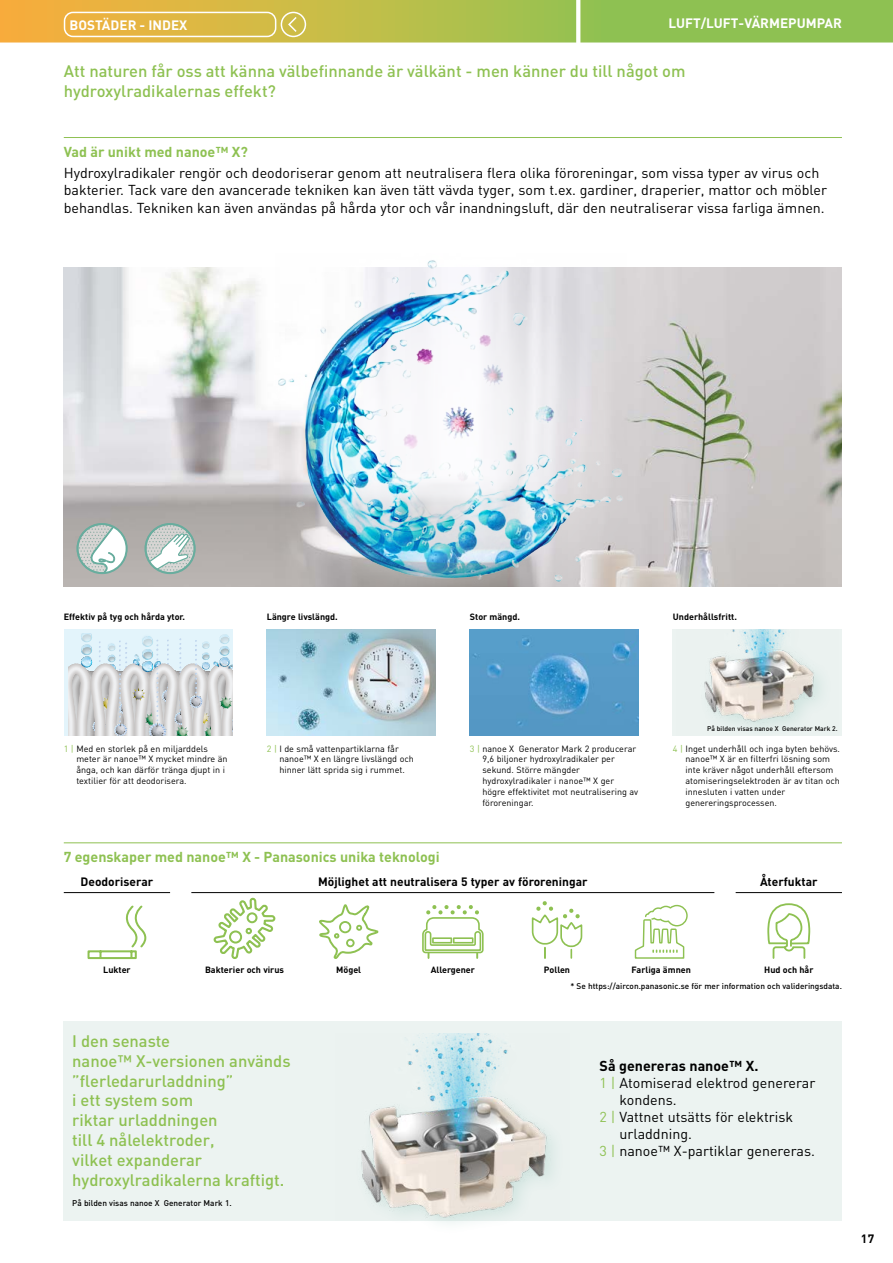
<style>
.page{position:relative;width:893px;height:1263px;background:#fff}
.page>*{position:absolute;margin:0;border:0;box-sizing:border-box;transform-origin:0 0}
.t1{font:500 16.5px/19.8px "DIN";color:#8ec152}
.t2{font:14.25px/17.1px "DIN";color:#000}
.t3{font:700 14.25px "DIN";color:#8ec152}
.t4{font:700 14.25px "DIN";color:#000}
.t5{font:700 13.5px "DIN";color:#fff}
.t6{font:700 12px "DIN";color:#000}
.t7{font:9px/10.8px "DIN";color:#000}
.t8{font:700 9px "DIN";color:#000}
.t9{font:500 8.25px "DIN";color:#000}
.t10{font:500 6.75px "DIN";color:#000}
.s1{color:#8ec152}
</style>
<div class="page">
<div style="left:673px;top:629px;width:169px;height:107px;background:#ecf3f1"></div>
<img style="left:704px;top:629px;width:117px;height:99px">
<img style="left:64px;top:268px;width:778px;height:319px">
<img style="left:470px;top:629px;width:169px;height:107px">
<img style="left:267px;top:629px;width:169px;height:107px">
<div style="left:64px;top:629px;width:169px;height:107px;background:#e3f4fb"></div>
<svg style="left:69px;top:634px;width:164px;height:102px"></svg>
<div style="left:64px;top:1020px;width:778px;height:200px;background:#ecf3f1"></div>
<div style="left:354px;top:1026px;width:211px;height:209px;background:#68ad9e;opacity:.2"></div>
<img style="left:354px;top:1033px;width:211px;height:187px">
<svg style="left:78px;top:524px;width:54px;height:49px"></svg>
<div style="left:77px;top:523px;width:51px;height:51px;border:2px solid #68ad9e;border-radius:50%"></div>
<svg style="left:146px;top:525px;width:57px;height:48px"></svg>
<div style="left:145px;top:523px;width:51px;height:51px;border:2px solid #68ad9e;border-radius:50%"></div>
<img style="left:275px;top:260px;width:352px;height:327px">
<hr style="left:64px;top:137px;width:778px;height:1px;background:#8ec152">
<hr style="left:736px;top:892px;width:106px;height:1px;background:#000">
<hr style="left:64px;top:892px;width:106px;height:1px;background:#000">
<hr style="left:191px;top:892px;width:523px;height:1px;background:#000">
<hr style="left:64px;top:842px;width:778px;height:1px;background:#8ec152">
<svg style="left:87px;top:905px;width:60px;height:55px"></svg>
<svg style="left:213px;top:897px;width:63px;height:62px"></svg>
<svg style="left:319px;top:904px;width:60px;height:55px"></svg>
<svg style="left:422px;top:905px;width:62px;height:53px"></svg>
<svg style="left:531px;top:901px;width:52px;height:58px"></svg>
<svg style="left:634px;top:904px;width:54px;height:55px"></svg>
<svg style="left:767px;top:903px;width:44px;height:56px"></svg>
<svg style="left:0;top:0;width:893px;height:43px;background:#b8be51"></svg>
<h3 class="t5" style="left:70px;top:16px;width:119px">BOSTÄDER - INDEX</h3>
<h3 class="t5" style="left:669px;top:15px;width:175px">LUFT/LUFT-VÄRMEPUMPAR</h3>
<h1 class="t1" style="left:64px;top:61px;width:623px">Att naturen får oss att känna välbefinnande är välkänt - men känner du till något om hydroxylradikalernas effekt?</h1>
<h2 class="t3" style="left:64px;top:143px;width:186px">Vad är unikt med nanoe™ X?</h2>
<p class="t2" style="left:64px;top:164px;width:765px">Hydroxylradikaler rengör och deodoriserar genom att neutralisera flera olika föroreningar, som vissa typer av virus och bakterier. Tack vare den avancerade tekniken kan även tätt vävda tyger, som t.ex. gardiner, draperier, mattor och möbler behandlas. Tekniken kan även användas på hårda ytor och vår inandningsluft, där den neutraliserar vissa farliga ämnen.</p>
<p class="t8" style="left:64px;top:611px;width:123px">Effektiv på tyg och hårda ytor.</p>
<p class="t8" style="left:267px;top:611px;width:72px">Längre livslängd.</p>
<p class="t8" style="left:470px;top:611px;width:52px">Stor mängd.</p>
<p class="t8" style="left:673px;top:611px;width:66px">Underhållsfritt.</p>
<p class="t7" style="left:76px;top:743px;width:153px;text-indent:-13px"><span class="s1">1 |</span> Med en storlek på en miljarddels meter är nanoe™ X mycket mindre än ånga, och kan därför tränga djupt in i textilier för att deodorisera.</p>
<p class="t10" style="left:707px;top:725px;width:132px">På bilden visas nanoe X Generator Mark 2.</p>
<p class="t7" style="left:279px;top:743px;width:136px;text-indent:-13px"><span class="s1">2 |</span> I de små vattenpartiklarna får nanoe™ X en längre livslängd och hinner lätt sprida sig i rummet.</p>
<p class="t7" style="left:482px;top:743px;width:157px;text-indent:-13px"><span class="s1">3 |</span> nanoe X Generator Mark 2 producerar<br>9,6 biljoner hydroxylradikaler per sekund. Större mängder hydroxylradikaler i nanoe™ X ger högre effektivitet mot neutralisering av föroreningar.</p>
<p class="t7" style="left:685px;top:743px;width:156px;text-indent:-13px"><span class="s1">4 |</span> Inget underhåll och inga byten behövs. nanoe™ X är en filterfri lösning som inte kräver något underhåll eftersom atomiseringselektroden är av titan och innesluten i vatten under genereringsprocessen.</p>
<h2 class="t3" style="left:64px;top:848px;width:377px">7 egenskaper med nanoe™ X - Panasonics unika teknologi</h2>
<h3 class="t6" style="left:81px;top:874px;width:74px">Deodoriserar</h3>
<h3 class="t6" style="left:318px;top:874px;width:271px">Möjlighet att neutralisera 5 typer av föroreningar</h3>
<h3 class="t6" style="left:760px;top:874px;width:59px">Återfuktar</h3>
<p class="t8" style="left:103px;top:964px;width:29px">Lukter</p>
<p class="t8" style="left:205px;top:964px;width:81px">Bakterier och virus</p>
<p class="t8" style="left:336px;top:964px;width:27px">Mögel</p>
<p class="t8" style="left:431px;top:964px;width:46px">Allergener</p>
<p class="t8" style="left:544px;top:964px;width:28px">Pollen</p>
<p class="t8" style="left:632px;top:964px;width:61px">Farliga ämnen</p>
<p class="t8" style="left:764px;top:964px;width:51px">Hud och hår</p>
<h1 class="t1" style="left:72px;top:1030px;width:220px">I den senaste<br>nanoe™ X-versionen används ”flerledarurladdning”<br>i ett system som<br>riktar urladdningen<br>till 4 nålelektroder,<br>vilket expanderar hydroxylradikalerna kraftigt.</h1>
<p class="t9" style="left:72px;top:1198px;width:161px">På bilden visas nanoe X Generator Mark 1.</p>
<p class="t9" style="left:570px;top:981px;width:273px">* Se https://aircon.panasonic.se för mer information och valideringsdata.</p>
<h2 class="t4" style="left:600px;top:1056px;width:160px">Så genereras nanoe™ X.</h2>
<h2 class="t2" style="left:600px;top:1074px;width:217px"><span class="s1">1 |</span> Atomiserad elektrod genererar</h2>
<h2 class="t2" style="left:619px;top:1091px;width:59px">kondens.</h2>
<h2 class="t2" style="left:600px;top:1108px;width:195px"><span class="s1">2 |</span> Vattnet utsätts för elektrisk</h2>
<h2 class="t2" style="left:619px;top:1125px;width:74px">urladdning.</h2>
<h2 class="t2" style="left:600px;top:1142px;width:217px"><span class="s1">3 |</span> nanoe™ X-partiklar genereras.</h2>
<h3 class="t6" style="left:861px;top:1231px;width:15px">17</h3>
</div>
